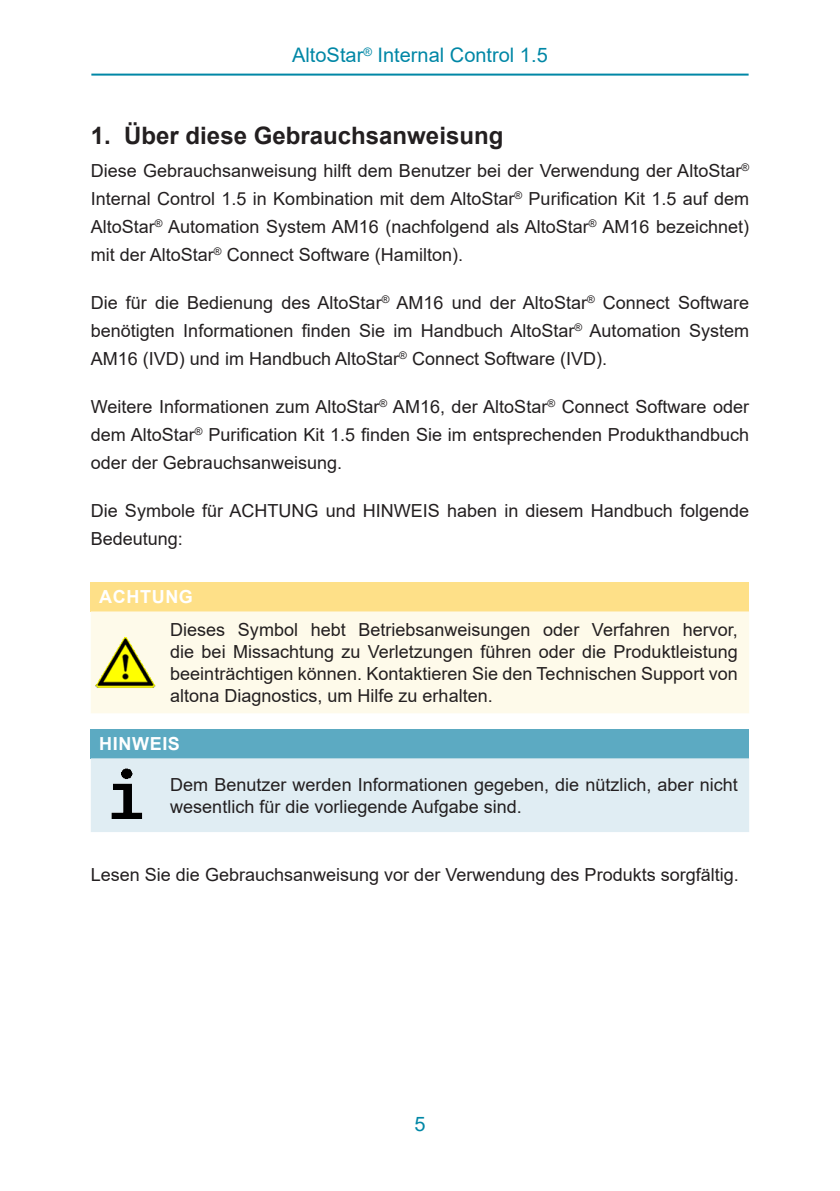
<style>
.page{position:relative;width:840px;height:1191px;background:#fff}
.page>*{position:absolute;margin:0;border:0;box-sizing:border-box;transform-origin:0 0}
.Level_1{font:700 24px "Arial";color:#231f20}
.Seitenkopf{font:20px "Arial";color:#0087a6}
.Mengentext{font:18px/28px "Arial";color:#231f20;text-align:justify}
.Note_hazard_conseque{font:18px/22px "Arial";color:#231f20;text-align:justify}
.Note_para{font:18px/22px "Arial";color:#231f20}
.Note_Titel{font:700 18px "Arial";letter-spacing:.035em;color:#fff}
</style>
<div class="page">
<hr style="left:91px;top:74px;width:657px;height:2px;background:#0087a6">
<div style="left:91px;top:582px;width:657px;height:29px;background:#fee088"></div>
<div style="left:91px;top:611px;width:657px;height:102px;background:#fefaea"></div>
<img style="left:94px;top:631px;width:62px;height:62px">
<div style="left:91px;top:729px;width:657px;height:29px;background:#5caac2"></div>
<div style="left:91px;top:758px;width:657px;height:74px;background:#e0edf3"></div>
<img style="left:94px;top:764px;width:62px;height:62px">
<p class="Seitenkopf" style="left:292px;top:41px;width:257px">AltoStar<sup>®</sup> Internal Control 1.5</p>
<p class="Level_1" style="left:91px;top:118px;width:414px">1. Über diese Gebrauchsanweisung</p>
<p class="Mengentext" style="left:91px;top:157px;width:659px">Diese Gebrauchsanweisung hilft dem Benutzer bei der Verwendung der AltoStar<sup>® </sup>Internal Control 1.5 in Kombination mit dem AltoStar<sup>®</sup> Purification Kit 1.5 auf dem AltoStar<sup>®</sup> Automation System AM16 (nachfolgend als AltoStar<sup>®</sup> AM16 bezeichnet) mit der AltoStar<sup>®</sup> Connect Software (Hamilton).</p>
<p class="Mengentext" style="left:91px;top:289px;width:659px">Die für die Bedienung des AltoStar<sup>®</sup> AM16 und der AltoStar<sup>®</sup> Connect Software benötigten Informationen finden Sie im Handbuch AltoStar<sup>®</sup> Automation System AM16 (IVD) und im Handbuch AltoStar<sup>®</sup> Connect Software (IVD).</p>
<p class="Mengentext" style="left:91px;top:393px;width:659px">Weitere Informationen zum AltoStar<sup>®</sup> AM16, der AltoStar<sup>®</sup> Connect Software oder dem AltoStar<sup>®</sup> Purification Kit 1.5 finden Sie im entsprechenden Produkthandbuch oder der Gebrauchsanweisung.</p>
<p class="Mengentext" style="left:91px;top:496px;width:659px">Die Symbole für ACHTUNG und HINWEIS haben in diesem Handbuch folgende<br>Bedeutung:</p>
<p class="Note_Titel" style="left:99px;top:584px;width:95px">ACHTUNG</p>
<p class="Note_hazard_conseque" style="left:170px;top:618px;width:568px">Dieses Symbol hebt Betriebsanweisungen oder Verfahren hervor, die bei Missachtung zu Verletzungen führen oder die Produktleistung beeinträchtigen können. Kontaktieren Sie den Technischen Support von altona Diagnostics, um Hilfe zu erhalten.</p>
<p class="Note_Titel" style="left:99px;top:731px;width:82px">HINWEIS</p>
<p class="Note_para" style="left:170px;top:773px;width:568px">Dem Benutzer werden Informationen gegeben, die nützlich, aber nicht wesentlich für die vorliegende Aufgabe sind.</p>
<p class="Mengentext" style="left:91px;top:860px;width:649px">Lesen Sie die Gebrauchsanweisung vor der Verwendung des Produkts sorgfältig.</p>
<p class="Seitenkopf" style="left:414px;top:1110px;width:13px">5</p>
</div>
